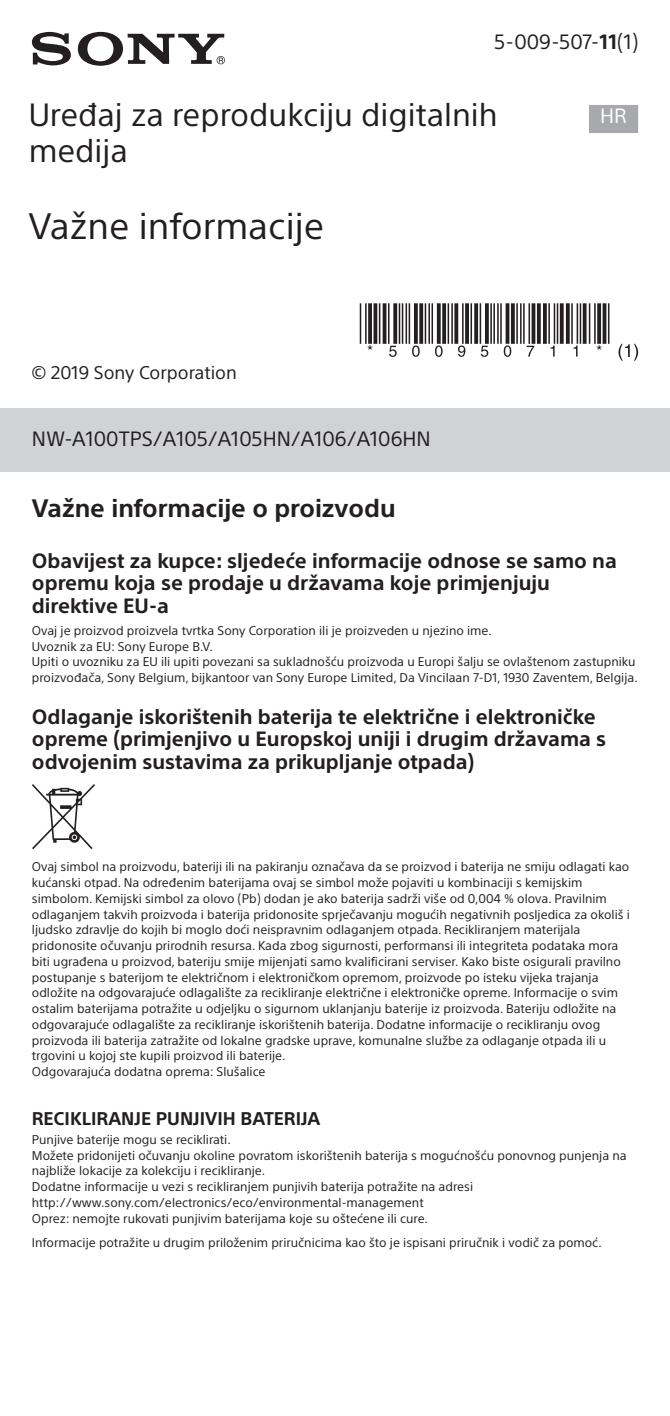
<style>
.page{position:relative;width:670px;height:1416px;background:#fff}
.page>*{position:absolute;margin:0;border:0;box-sizing:border-box;transform-origin:0 0}
.t1{font:36px "SST";color:#231f20}
.t2{font:31.5px/36px "SST";color:#231f20}
.t3{font:700 24.75px "SST";color:#231f20}
.t4{font:700 20.25px/22.5px "SST";color:#231f20}
.t5{font:20.25px "SST";color:#231f20}
.t6{font:20.25px "SST";color:#fff}
.t7{font:700 18px "SST";color:#231f20}
.t8{font:18px "SST";color:#231f20}
.t9{font:12.38px/15.8px "SST";color:#231f20}
.s1{font-weight:700}
</style>
<div class="page">
<svg style="left:32px;top:32px;width:39px;height:33px"></svg>
<svg style="left:78px;top:32px;width:147px;height:34px"></svg>
<svg style="left:361px;top:303px;width:247px;height:41px"></svg>
<hr style="left:360px;top:303px;width:1px;height:41px;background:#231f20">
<hr style="left:365px;top:303px;width:1px;height:41px;background:#231f20">
<svg style="left:368px;top:303px;width:4px;height:41px"></svg>
<svg style="left:373px;top:303px;width:4px;height:41px"></svg>
<hr style="left:379px;top:303px;width:1px;height:41px;background:#231f20">
<svg style="left:382px;top:303px;width:4px;height:41px"></svg>
<hr style="left:388px;top:303px;width:1px;height:41px;background:#231f20">
<svg style="left:393px;top:303px;width:4px;height:41px"></svg>
<hr style="left:399px;top:303px;width:1px;height:41px;background:#231f20">
<hr style="left:402px;top:303px;width:1px;height:41px;background:#231f20">
<hr style="left:405px;top:303px;width:2px;height:41px;background:#231f20">
<hr style="left:408px;top:303px;width:2px;height:41px;background:#231f20">
<svg style="left:414px;top:303px;width:4px;height:41px"></svg>
<svg style="left:419px;top:303px;width:4px;height:41px"></svg>
<hr style="left:424px;top:303px;width:2px;height:41px;background:#231f20">
<hr style="left:428px;top:303px;width:2px;height:41px;background:#231f20">
<hr style="left:431px;top:303px;width:2px;height:41px;background:#231f20">
<svg style="left:437px;top:303px;width:4px;height:41px"></svg>
<svg style="left:442px;top:303px;width:4px;height:41px"></svg>
<hr style="left:447px;top:303px;width:2px;height:41px;background:#231f20">
<hr style="left:451px;top:303px;width:2px;height:41px;background:#231f20">
<svg style="left:454px;top:303px;width:4px;height:41px"></svg>
<hr style="left:462px;top:303px;width:1px;height:41px;background:#231f20">
<svg style="left:465px;top:303px;width:4px;height:41px"></svg>
<hr style="left:470px;top:303px;width:2px;height:41px;background:#231f20">
<svg style="left:474px;top:303px;width:4px;height:41px"></svg>
<hr style="left:479px;top:303px;width:2px;height:41px;background:#231f20">
<svg style="left:485px;top:303px;width:4px;height:41px"></svg>
<hr style="left:490px;top:303px;width:2px;height:41px;background:#231f20">
<hr style="left:493px;top:303px;width:2px;height:41px;background:#231f20">
<hr style="left:497px;top:303px;width:1px;height:41px;background:#231f20">
<hr style="left:500px;top:303px;width:2px;height:41px;background:#231f20">
<svg style="left:505px;top:303px;width:4px;height:41px"></svg>
<svg style="left:511px;top:303px;width:4px;height:41px"></svg>
<hr style="left:516px;top:303px;width:2px;height:41px;background:#231f20">
<hr style="left:520px;top:303px;width:1px;height:41px;background:#231f20">
<hr style="left:523px;top:303px;width:1px;height:41px;background:#231f20">
<hr style="left:528px;top:303px;width:2px;height:41px;background:#231f20">
<svg style="left:531px;top:303px;width:4px;height:41px"></svg>
<svg style="left:537px;top:303px;width:4px;height:41px"></svg>
<svg style="left:543px;top:303px;width:4px;height:41px"></svg>
<hr style="left:548px;top:303px;width:2px;height:41px;background:#231f20">
<hr style="left:553px;top:303px;width:2px;height:41px;background:#231f20">
<hr style="left:557px;top:303px;width:1px;height:41px;background:#231f20">
<hr style="left:560px;top:303px;width:3px;height:41px;background:#231f20">
<hr style="left:566px;top:303px;width:3px;height:41px;background:#231f20">
<hr style="left:571px;top:303px;width:2px;height:41px;background:#231f20">
<hr style="left:576px;top:303px;width:2px;height:41px;background:#231f20">
<hr style="left:579px;top:303px;width:2px;height:41px;background:#231f20">
<svg style="left:582px;top:303px;width:4px;height:41px"></svg>
<hr style="left:589px;top:303px;width:1px;height:41px;background:#231f20">
<hr style="left:594px;top:303px;width:1px;height:41px;background:#231f20">
<svg style="left:597px;top:303px;width:4px;height:41px"></svg>
<svg style="left:602px;top:303px;width:4px;height:41px"></svg>
<hr style="left:608px;top:303px;width:1px;height:41px;background:#231f20">
<svg style="left:367px;top:345px;width:5px;height:5px"></svg>
<svg style="left:389px;top:346px;width:8px;height:11px"></svg>
<svg style="left:412px;top:345px;width:7px;height:12px"></svg>
<svg style="left:435px;top:345px;width:7px;height:12px"></svg>
<svg style="left:458px;top:345px;width:7px;height:12px"></svg>
<svg style="left:481px;top:346px;width:7px;height:11px"></svg>
<svg style="left:503px;top:345px;width:8px;height:12px"></svg>
<svg style="left:526px;top:346px;width:8px;height:11px"></svg>
<svg style="left:550px;top:345px;width:4px;height:12px"></svg>
<svg style="left:573px;top:345px;width:4px;height:12px"></svg>
<svg style="left:596px;top:345px;width:5px;height:5px"></svg>
<svg style="left:618px;top:344px;width:20px;height:17px"></svg>
<div style="left:0;top:408px;width:670px;height:64px;background:#d1d2d4"></div>
<svg style="left:32px;top:784px;width:63px;height:65px"></svg>
<div style="left:589px;top:105px;width:49px;height:28px;background:#a8a9ad"></div>
<h3 class="t5" style="left:494px;top:30px;width:145px">5-009-507-<span class="s1">11</span>(1)</h3>
<h2 class="t2" style="left:29px;top:97px;width:470px">Uređaj za reprodukciju digitalnih medija</h2>
<h1 class="t1" style="left:29px;top:205px;width:297px">Važne informacije</h1>
<h3 class="t8" style="left:32px;top:362px;width:206px">© 2019 Sony Corporation</h3>
<h3 class="t5" style="left:32px;top:427px;width:400px">NW-A100TPS/A105/A105HN/A106/A106HN</h3>
<h3 class="t6" style="left:600px;top:104px;width:28px">HR</h3>
<h3 class="t3" style="left:32px;top:493px;width:365px">Važne informacije o proizvodu</h3>
<h3 class="t4" style="left:32px;top:549px;width:586px">Obavijest za kupce: sljedeće informacije odnose se samo na opremu koja se prodaje u državama koje primjenjuju direktive EU-a</h3>
<p class="t9" style="left:32px;top:622px;width:607px">Ovaj je proizvod proizvela tvrtka Sony Corporation ili je proizveden u njezino ime.<br>Uvoznik za EU: Sony Europe B.V.<br>Upiti o uvozniku za EU ili upiti povezani sa sukladnošću proizvoda u Europi šalju se ovlaštenom zastupniku proizvođača, Sony Belgium, bijkantoor van Sony Europe Limited, Da Vincilaan 7-D1, 1930 Zaventem, Belgija.</p>
<h3 class="t4" style="left:32px;top:705px;width:576px">Odlaganje iskorištenih baterija te električne i elektroničke opreme (primjenjivo u Europskoj uniji i drugim državama s odvojenim sustavima za prikupljanje otpada)</h3>
<p class="t9" style="left:32px;top:859px;width:599px">Ovaj simbol na proizvodu, bateriji ili na pakiranju označava da se proizvod i baterija ne smiju odlagati kao kućanski otpad. Na određenim baterijama ovaj se simbol može pojaviti u kombinaciji s kemijskim simbolom. Kemijski simbol za olovo (Pb) dodan je ako baterija sadrži više od 0,004 % olova. Pravilnim odlaganjem takvih proizvoda i baterija pridonosite sprječavanju mogućih negativnih posljedica za okoliš i ljudsko zdravlje do kojih bi moglo doći neispravnim odlaganjem otpada. Recikliranjem materijala pridonosite očuvanju prirodnih resursa. Kada zbog sigurnosti, performansi ili integriteta podataka mora biti ugrađena u proizvod, bateriju smije mijenjati samo kvalificirani serviser. Kako biste osigurali pravilno postupanje s baterijom te električnom i elektroničkom opremom, proizvode po isteku vijeka trajanja odložite na odgovarajuće odlagalište za recikliranje električne i elektroničke opreme. Informacije o svim ostalim baterijama potražite u odjeljku o sigurnom uklanjanju baterije iz proizvoda. Bateriju odložite na odgovarajuće odlagalište za recikliranje iskorištenih baterija. Dodatne informacije o recikliranju ovog proizvoda ili baterija zatražite od lokalne gradske uprave, komunalne službe za odlaganje otpada ili u trgovini u kojoj ste kupili proizvod ili baterije.<br>Odgovarajuća dodatna oprema: Slušalice</p>
<h3 class="t7" style="left:32px;top:1108px;width:290px">RECIKLIRANJE PUNJIVIH BATERIJA</h3>
<p class="t9" style="left:32px;top:1131px;width:596px">Punjive baterije mogu se reciklirati.<br>Možete pridonijeti očuvanju okoline povratom iskorištenih baterija s mogućnošću ponovnog punjenja na najbliže lokacije za kolekciju i recikliranje.<br>Dodatne informacije u vezi s recikliranjem punjivih baterija potražite na adresi http://www.sony.com/electronics/eco/environmental-management<br>Oprez: nemojte rukovati punjivim baterijama koje su oštećene ili cure.</p>
<p class="t9" style="left:32px;top:1235px;width:571px">Informacije potražite u drugim priloženim priručnicima kao što je ispisani priručnik i vodič za pomoć.</p>
</div>
